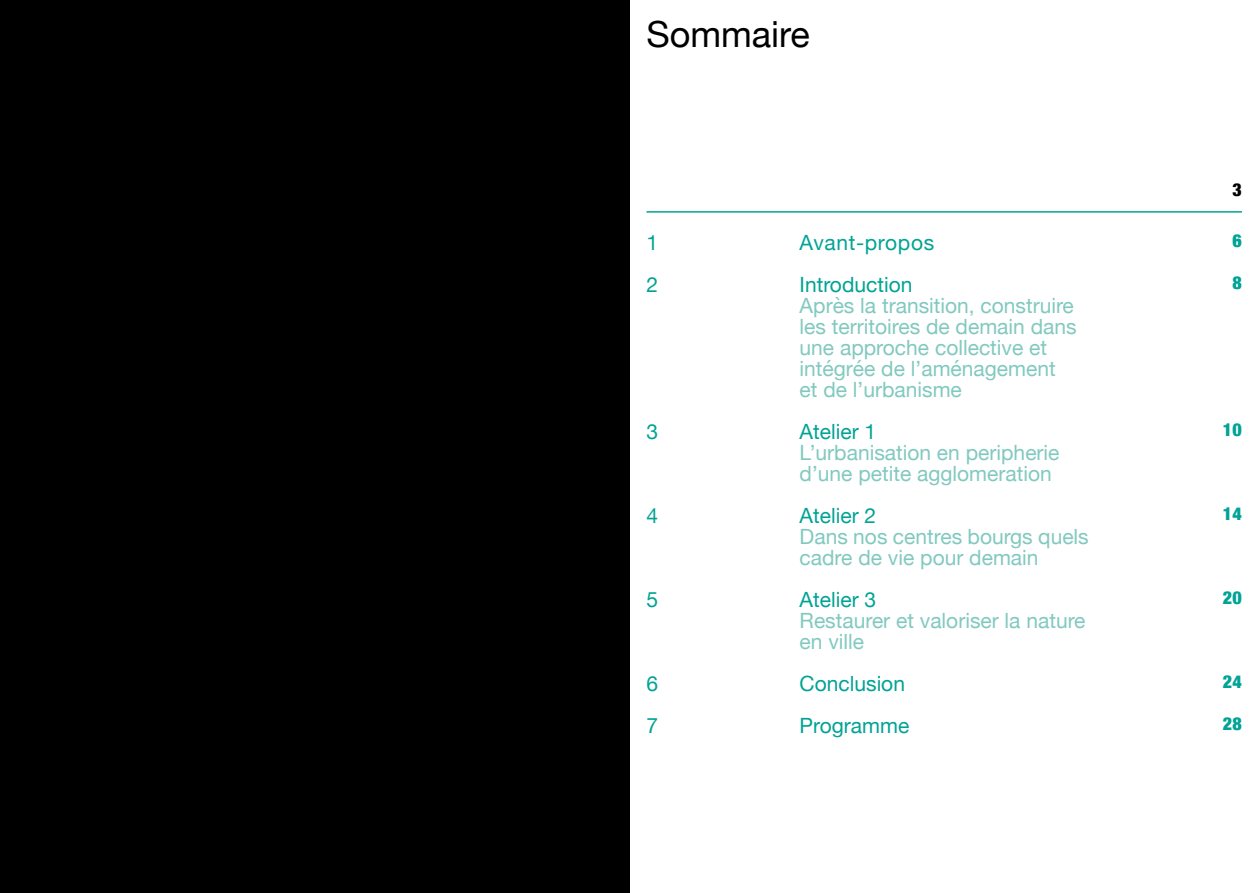
<style>
.page{position:relative;width:1259px;height:893px;background:#fff}
.page>*{position:absolute;margin:0;border:0;box-sizing:border-box;transform-origin:0 0}
.t1{font:36px "Helvetica Neue";color:#000}
.t2{font:21px/21px "Helvetica Neue";color:#81c9c0}
.t3{font:21px/42px "Helvetica Neue";color:#00a395}
.t4{font:900 condensed 18px "Helvetica Neue";letter-spacing:.03em;color:#00a395}
.t5{font:900 condensed 18px "Helvetica Neue";color:#000}
</style>
<div class="page">
<div style="left:0;top:0;width:629px;height:893px;background:#000"></div>
<hr style="left:646px;top:211px;width:596px;height:2px;background:#00a395">
<h1 class="t1" style="left:646px;top:8px;width:165px">Sommaire</h1>
<p class="t5" style="left:1232px;top:174px;width:11px">3</p>
<p class="t3" style="left:646px;top:222px;width:13px">1<br>2</p>
<p class="t3" style="left:646px;top:411px;width:13px">3</p>
<p class="t3" style="left:646px;top:495px;width:13px">4</p>
<p class="t3" style="left:646px;top:579px;width:13px">5</p>
<p class="t3" style="left:646px;top:663px;width:13px">6<br>7</p>
<p class="t3" style="left:799px;top:222px;width:136px">Avant-propos<br>Introduction</p>
<p class="t2" style="left:799px;top:296px;width:278px">Après la transition, construire les territoires de demain dans une approche collective et intégrée de l’aménagement et de l’urbanisme</p>
<p class="t3" style="left:799px;top:411px;width:78px">Atelier 1</p>
<p class="t2" style="left:799px;top:443px;width:261px">L’urbanisation en peripherie d’une petite agglomeration</p>
<p class="t3" style="left:799px;top:495px;width:78px">Atelier 2</p>
<p class="t2" style="left:799px;top:527px;width:291px">Dans nos centres bourgs quels cadre de vie pour demain</p>
<p class="t3" style="left:799px;top:579px;width:78px">Atelier 3</p>
<p class="t2" style="left:799px;top:611px;width:287px">Restaurer et valoriser la nature en ville</p>
<p class="t3" style="left:799px;top:663px;width:111px">Conclusion<br>Programme</p>
<p class="t4" style="left:1232px;top:226px;width:11px">6</p>
<p class="t4" style="left:1232px;top:268px;width:11px">8</p>
<p class="t4" style="left:1222px;top:415px;width:21px">10</p>
<p class="t4" style="left:1222px;top:499px;width:21px">14</p>
<p class="t4" style="left:1222px;top:583px;width:21px">20</p>
<p class="t4" style="left:1222px;top:667px;width:21px">24</p>
<p class="t4" style="left:1222px;top:709px;width:21px">28</p>
</div>
